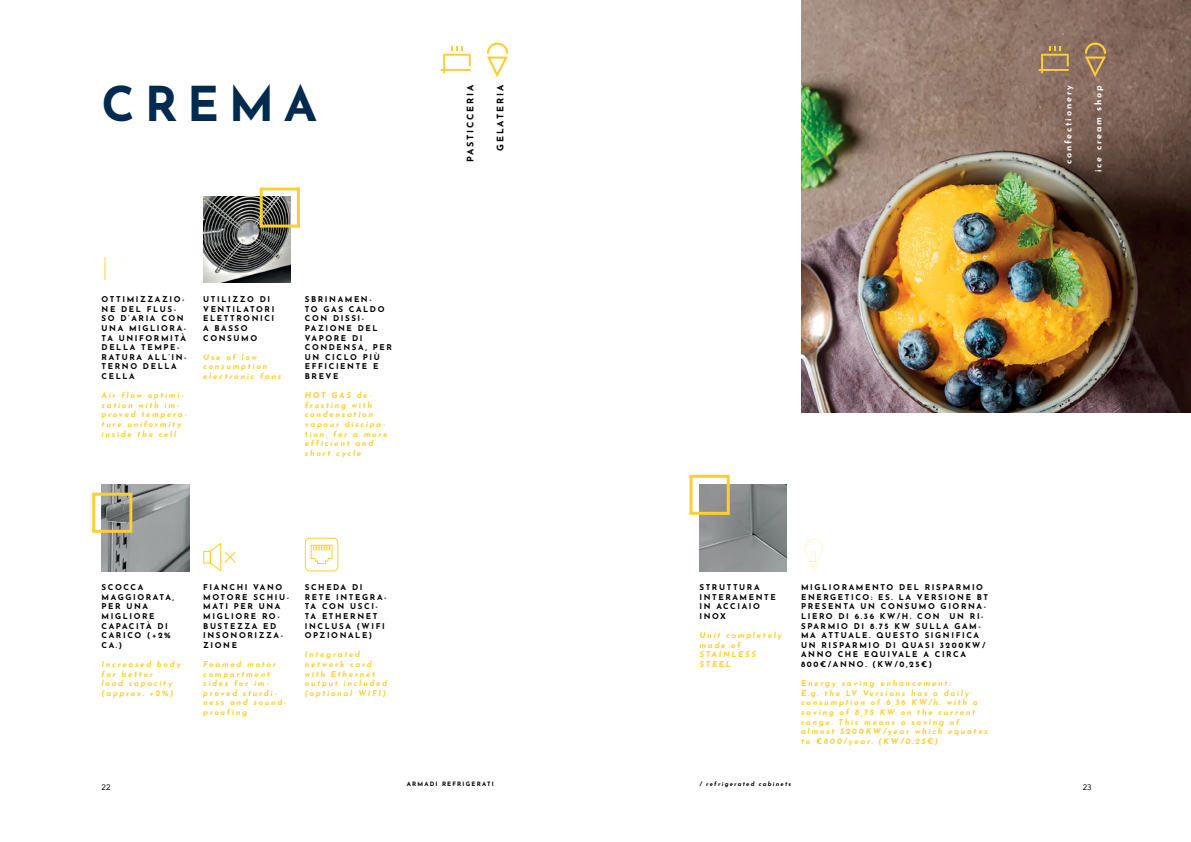
<style>
.page{position:relative;width:1191px;height:842px;background:#fff}
.page>*{position:absolute;margin:0;border:0;box-sizing:border-box;transform-origin:0 0}
.t1{font:700 48px "Josefin Sans";letter-spacing:.2em;color:#002a4e}
.t2{font:700 9px "Josefin Sans";letter-spacing:.2em;color:#fff}
.t3{font:700 9px "Josefin Sans";letter-spacing:.2em;color:#000}
.t4{font:700 8px/9.6px "Josefin Sans";letter-spacing:.2em;color:#000}
.t5{font:italic 700 8px/9.6px "Josefin Sans";letter-spacing:.2em;color:#ffce35}
.t6{font:8px "Avenir";color:#000}
.t7{font:italic 700 6px "Josefin Sans";letter-spacing:.2em;color:#000}
.t8{font:700 6px "Josefin Sans";letter-spacing:.2em;color:#000}
</style>
<div class="page">
<svg style="left:304px;top:537px;width:35px;height:35px"></svg>
<svg style="left:104px;top:255px;width:26px;height:26px"></svg>
<img style="left:203px;top:196px;width:87px;height:87px">
<div style="left:260px;top:187px;width:40px;height:41px;border:3px solid #ffce35"></div>
<svg style="left:203px;top:543px;width:33px;height:29px"></svg>
<svg style="left:487px;top:43px;width:21px;height:34px"></svg>
<svg style="left:441px;top:47px;width:30px;height:26px"></svg>
<img style="left:102px;top:484px;width:87px;height:87px">
<div style="left:92px;top:493px;width:40px;height:40px;border:3px solid #ffce35"></div>
<svg style="left:804px;top:538px;width:20px;height:33px"></svg>
<img style="left:801px;top:0;width:390px;height:413px">
<svg style="left:1084px;top:43px;width:22px;height:34px"></svg>
<svg style="left:1038px;top:47px;width:30px;height:26px"></svg>
<img style="left:699px;top:484px;width:87px;height:87px">
<div style="left:689px;top:475px;width:40px;height:40px;border:3px solid #ffce35"></div>
<h1 class="t1" style="left:102px;top:85px;width:217px">CREMA</h1>
<p class="t3" style="left:497px;top:151px;width:67px;rotate:-90deg">GELATERIA</p>
<p class="t3" style="left:467px;top:162px;width:78px;rotate:-90deg">PASTICCERIA</p>
<p class="t4" style="left:102px;top:295px;width:87px">OTTIMIZZAZIO-<br>NE DEL FLUS-<br>SO D’ARIA CON<br>UNA MIGLIORA-<br>TA UNIFORMITÀ<br>DELLA TEMPE-<br>RATURA ALL’IN-<br>TERNO DELLA<br>CELLA</p>
<p class="t5" style="left:102px;top:391px;width:87px">Air flow optimi&shy;sation with im&shy;proved tempera&shy;ture uniformity inside the cell</p>
<p class="t4" style="left:203px;top:295px;width:73px">UTILIZZO DI<br>VENTILATORI<br>ELETTRONICI<br>A BASSO<br>CONSUMO</p>
<p class="t5" style="left:203px;top:353px;width:80px">Use of low consumption electronic fans</p>
<p class="t4" style="left:305px;top:295px;width:89px">SBRINAMEN-<br>TO GAS CALDO<br>CON DISSI-<br>PAZIONE DEL<br>VAPORE DI<br>CONDENSA, PER<br>UN CICLO PIÙ<br>EFFICIENTE E<br>BREVE</p>
<p class="t5" style="left:305px;top:391px;width:84px">HOT GAS de&shy;frosting with condensation vapour dissipa&shy;tion, for a more efficient and short cycle</p>
<p class="t4" style="left:102px;top:583px;width:74px">SCOCCA<br>MAGGIORATA,<br>PER UNA<br>MIGLIORE<br>CAPACITÀ DI<br>CARICO (+2%<br>CA.)</p>
<p class="t5" style="left:102px;top:660px;width:81px">Increased body for better<br>load capacity (approx. +2%)</p>
<p class="t4" style="left:203px;top:583px;width:88px">FIANCHI VANO<br>MOTORE SCHIU-<br>MATI PER UNA<br>MIGLIORE RO-<br>BUSTEZZA ED<br>INSONORIZZA-<br>ZIONE</p>
<p class="t5" style="left:203px;top:660px;width:85px">Foamed motor compartment sides for im&shy;proved sturdi&shy;ness and sound&shy;proofing</p>
<p class="t4" style="left:305px;top:583px;width:83px">SCHEDA DI<br>RETE INTEGRA-<br>TA CON USCI-<br>TA ETHERNET<br>INCLUSA (WIFI<br>OPZIONALE)</p>
<p class="t5" style="left:305px;top:651px;width:84px">Integrated network card with Ethernet output included (optional WIFI)</p>
<p class="t2" style="left:1064px;top:164px;width:81px;rotate:-90deg">confectionery</p>
<p class="t2" style="left:1094px;top:172px;width:89px;rotate:-90deg">ice cream shop</p>
<p class="t4" style="left:699px;top:583px;width:78px">STRUTTURA<br>INTERAMENTE<br>IN ACCIAIO<br>INOX</p>
<p class="t5" style="left:699px;top:631px;width:84px">Unit completely made of<br>STAINLESS<br>STEEL</p>
<p class="t4" style="left:801px;top:583px;width:189px">MIGLIORAMENTO DEL RISPARMIO<br>ENERGETICO: ES. LA VERSIONE BT<br>PRESENTA UN CONSUMO GIORNA-<br>LIERO DI 6.36 KW/H. CON</p>
<p class="t4" style="left:801px;top:612px;width:186px;text-indent:149px">UN RI-<br>SPARMIO DI 8.75 KW SULLA GAM-<br>MA ATTUALE. QUESTO SIGNIFICA<br>UN RISPARMIO DI QUASI 3200KW/<br>ANNO CHE EQUIVALE A CIRCA<br>800€/ANNO. (KW/0,25€)</p>
<p class="t5" style="left:801px;top:679px;width:188px">Energy saving enhancement:<br>E.g. the LV Versions has a daily consumption of 6,36 KW/h. with a saving of 8,75 KW on the current range. This means a saving of almost 3200KW/year which equates to €800/year. (KW/0.25€)</p>
<p class="t8" style="left:407px;top:782px;width:89px">ARMADI REFRIGERATI</p>
<p class="t7" style="left:699px;top:782px;width:93px">/ refrigerated cabinets</p>
<p class="t6" style="left:102px;top:782px;width:10px">22</p>
<p class="t6" style="left:1082px;top:782px;width:10px">23</p>
</div>
